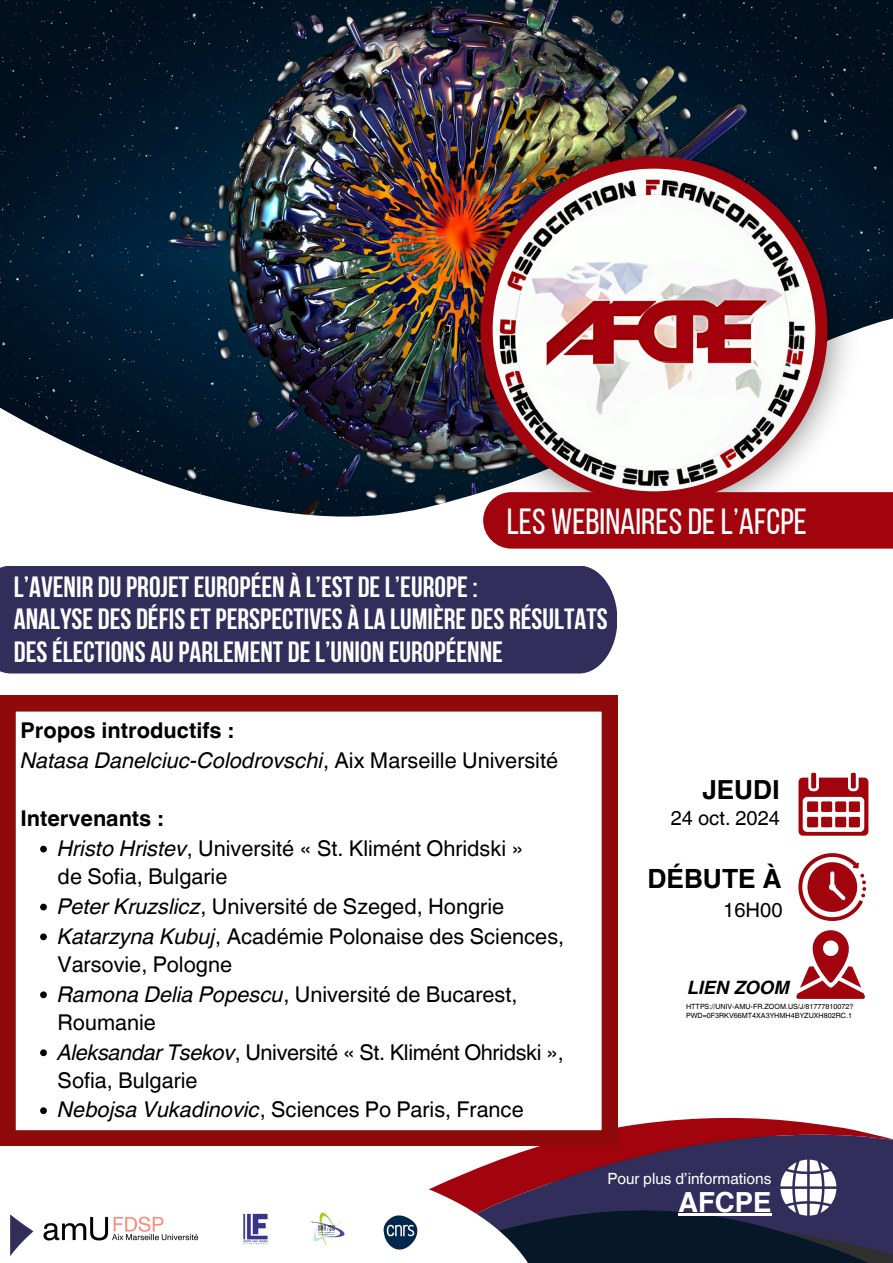
<style>
.page{position:relative;width:893px;height:1263px;background:#fff}
.page>*{position:absolute;margin:0;border:0;box-sizing:border-box;transform-origin:0 0}
.t1{font:36.3px "Bebas Neue";color:#fff}
.t2{font:700 29.25px/32.6px "Bebas Neue";color:#fff}
.t3{font:700 27.67px "Helvetica World";color:#fff}
.t4{font:700 26.47px "Helvetica World";color:#000}
.t5{font:700 26.25px "Helvetica World";color:#000}
.t6{font:21.75px/28.1px "Helvetica World";color:#000}
.t7{font:italic 21.75px/29.8px "Helvetica World";color:#000}
.t8{font:700 21.75px "Helvetica World";color:#000}
.t9{font:20.1px "Helvetica World";color:#000}
.t10{font:20.02px "Helvetica World";color:#000}
.t11{font:italic 700 18.38px "Helvetica World";color:#000}
.t12{font:15.45px "Helvetica World";color:#fff}
.t13{font:7.2px/9.6px "Helvetica World";color:#000}
.s1{font-weight:700;font-style:normal}
.s2{font-style:normal}
.s3{font-style:italic}
</style>
<div class="page">
<svg style="left:499px;top:1118px;width:394px;height:145px;background:#422946"></svg>
<svg style="left:781px;top:1232px;width:112px;height:31px;background:#1e2439"></svg>
<svg style="left:0;top:696px;width:617px;height:450px"></svg>
<img style="left:0;top:0;width:893px;height:517px">
<img style="left:450px;top:126px;width:408px;height:391px">
<img style="left:480px;top:157px;width:347px;height:346px">
<img style="left:492px;top:169px;width:323px;height:322px;border-radius:50%">
<div style="left:0;top:566px;width:617px;height:107px;background:#322e5b"></div>
<div style="left:483px;top:492px;width:410px;height:57px;background:#a2040d"></div>
<div style="left:811px;top:773px;width:5px;height:15px;background:#a2040d"></div>
<div style="left:851px;top:773px;width:5px;height:15px;background:#a2040d"></div>
<svg style="left:798px;top:777px;width:70px;height:59px"></svg>
<svg style="left:798px;top:853px;width:68px;height:68px"></svg>
<svg style="left:780px;top:1160px;width:56px;height:55px"></svg>
<svg style="left:796px;top:930px;width:69px;height:69px"></svg>
<svg style="left:10px;top:1160px;width:536px;height:103px"></svg>
<img style="left:241px;top:1212px;width:28px;height:34px">
<img style="left:309px;top:1212px;width:36px;height:34px">
<img style="left:40px;top:1214px;width:162px;height:30px">
<img style="left:384px;top:1215px;width:33px;height:34px">
<svg style="left:40px;top:846px;width:7px;height:6px"></svg>
<svg style="left:40px;top:904px;width:7px;height:6px"></svg>
<svg style="left:40px;top:933px;width:7px;height:7px"></svg>
<svg style="left:40px;top:991px;width:7px;height:7px"></svg>
<svg style="left:40px;top:1049px;width:7px;height:7px"></svg>
<svg style="left:40px;top:1107px;width:7px;height:7px"></svg>
<hr style="left:678px;top:1213px;width:93px;height:3px;background:#fff">
<h3 class="t1" style="left:507px;top:506px;width:302px">LES WEBINAIRESDEL’AFCPE</h3>
<p class="t2" style="left:14px;top:573px;width:595px">L’AVENIR DUPROJETEUROPÉEN À L’EST DEL’EUROPE:<br>ANALYSE DES DÉFISETPERSPECTIVES À LA LUMIÈRE DES RÉSULTATS<br>DESÉLECTIONS AUPARLEMENT DEL’UNION EUROPÉENNE</p>
<h2 class="t7" style="left:20px;top:713px;width:539px"><span class="s1">Propos introductifs :<br></span>Natasa Danelciuc-Colodrovschi<span class="s2">, Aix Marseille Université</span></h2>
<h6 class="t8" style="left:20px;top:800px;width:144px">Intervenants :</h6>
<h5 class="t6" style="left:57px;top:834px;width:468px"><span class="s3">Hristo Hristev</span>, Université « St. Klimént Ohridski »</h5>
<p class="t6" style="left:58px;top:862px;width:171px">de Sofia, Bulgarie</p>
<h6 class="t6" style="left:57px;top:892px;width:448px"><span class="s3">Peter Kruzslicz</span>, Université de Szeged, Hongrie</h6>
<p class="t6" style="left:57px;top:922px;width:508px"><span class="s3">Katarzyna Kubuj</span>, Académie Polonaise des Sciences,<br>Varsovie, Pologne</p>
<p class="t6" style="left:57px;top:980px;width:462px"><span class="s3">Ramona Delia Popescu</span>, Université de Bucarest,<br>Roumanie</p>
<p class="t6" style="left:57px;top:1038px;width:508px"><span class="s3">Aleksandar Tsekov</span>, Université « St. Klimént Ohridski »,</p>
<p class="t6" style="left:58px;top:1066px;width:141px">Sofia, Bulgarie</p>
<h6 class="t6" style="left:57px;top:1096px;width:468px"><span class="s3">Nebojsa Vukadinovic</span>, Sciences Po Paris, France</h6>
<h6 class="t5" style="left:702px;top:768px;width:79px">JEUDI</h6>
<p class="t10" style="left:671px;top:806px;width:111px">24 oct. 2024</p>
<p class="t4" style="left:647px;top:857px;width:136px">DÉBUTE À</p>
<h4 class="t9" style="left:723px;top:898px;width:61px">16H00</h4>
<h2 class="t11" style="left:687px;top:972px;width:104px">LIEN ZOOM</h2>
<p class="t13" style="left:686px;top:1001px;width:169px">HTTPS://UNIV-AMU-FR.ZOOM.US/J/81777810072?<br>PWD=0F3RKV66MT4XA3YHMH4BYZUXH802RC.1</p>
<p class="t12" style="left:607px;top:1169px;width:166px">Pour plus d’informations</p>
<p class="t3" style="left:678px;top:1179px;width:95px">AFCPE</p>
</div>
